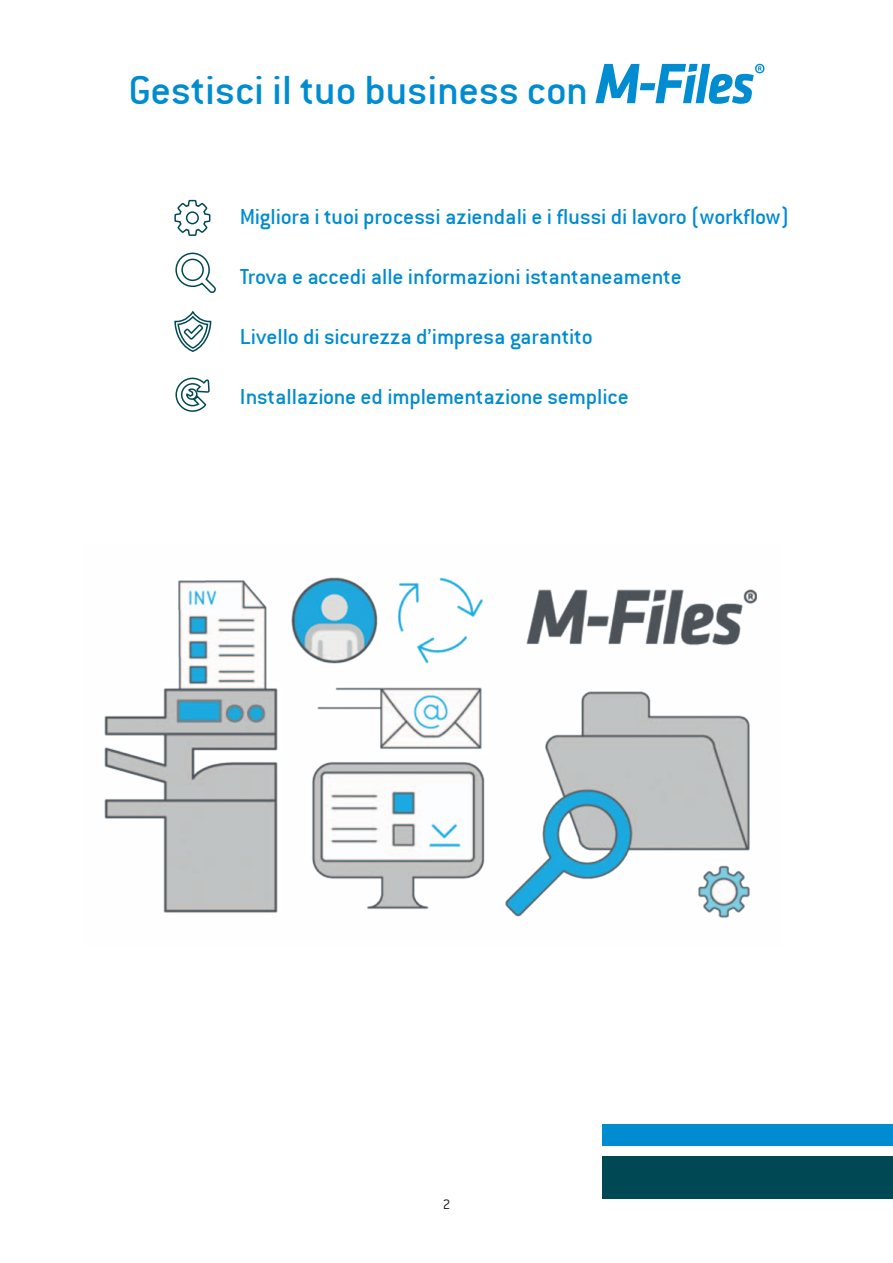
<style>
.page{position:relative;width:893px;height:1263px;background:#fff}
.page>*{position:absolute;margin:0;border:0;box-sizing:border-box;transform-origin:0 0}
.t1{font:45px "Conduit ITC";color:#008cd0}
.t2{font:24px "Conduit ITC";color:#008cd0}
.t3{font:300 15px "Conduit ITC";color:#231f20}
</style>
<div class="page">
<svg style="left:595px;top:64px;width:169px;height:40px"></svg>
<img style="left:104px;top:577px;width:653px;height:341px">
<svg style="left:174px;top:199px;width:37px;height:37px"></svg>
<svg style="left:175px;top:377px;width:35px;height:35px"></svg>
<svg style="left:175px;top:252px;width:41px;height:42px"></svg>
<svg style="left:174px;top:310px;width:38px;height:42px"></svg>
<div style="left:602px;top:1125px;width:291px;height:21px;background:#008cd0"></div>
<div style="left:602px;top:1157px;width:291px;height:42px;background:#004954"></div>
<p class="t1" style="left:129px;top:64px;width:461px">Gestisci il tuo business con</p>
<p class="t2" style="left:240px;top:203px;width:550px">Migliora i tuoi processi aziendali e i flussi di lavoro (workflow)</p>
<p class="t2" style="left:240px;top:263px;width:443px">Trova e accedi alle informazioni istantaneamente</p>
<p class="t2" style="left:240px;top:323px;width:354px">Livello di sicurezza d’impresa garantito</p>
<p class="t2" style="left:240px;top:383px;width:390px">Installazione ed implementazione semplice</p>
<p class="t3" style="left:443px;top:1196px;width:9px">2</p>
</div>
